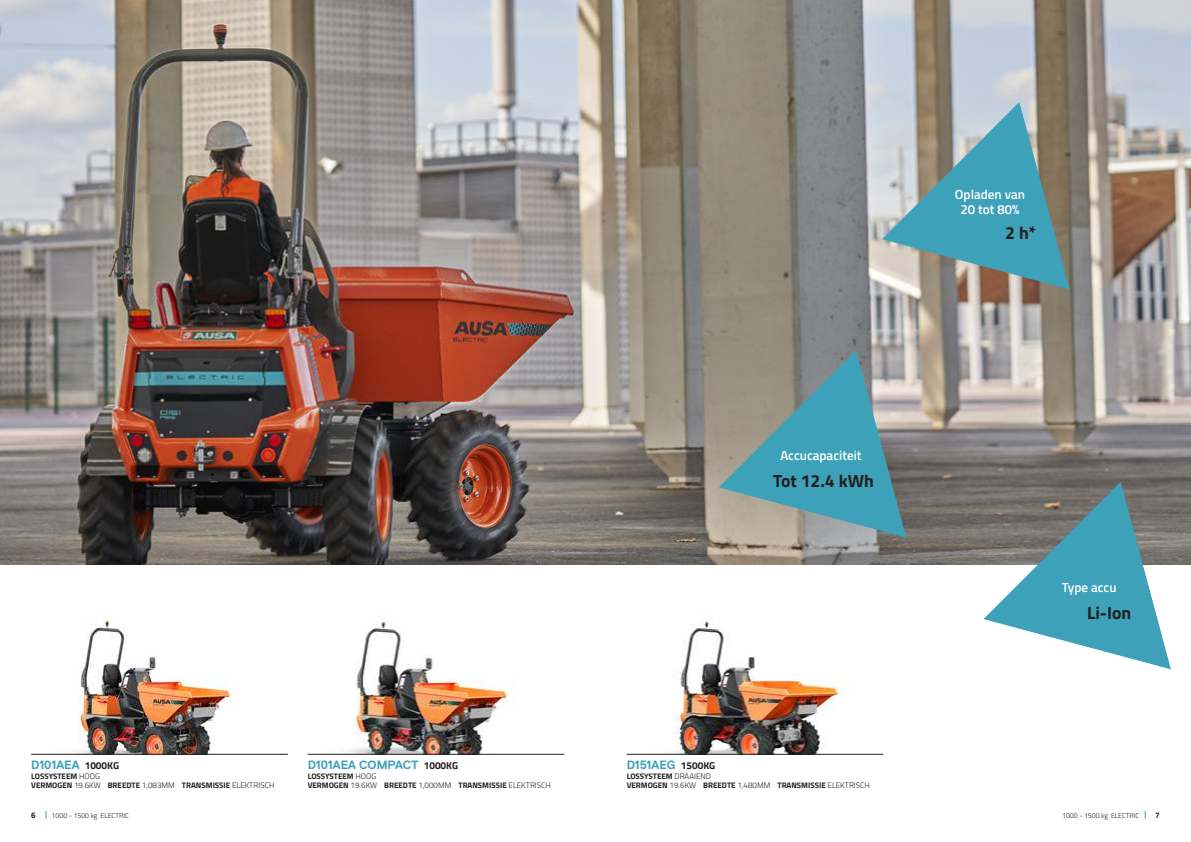
<style>
.page{position:relative;width:1191px;height:842px;background:#fff}
.page>*{position:absolute;margin:0;border:0;box-sizing:border-box;transform-origin:0 0}
.t1{font:700 17.6px "Titillium Web";color:#241f1f}
.t2{font:600 13.2px/15.8px "Titillium Web";color:#fff;text-align:center}
.t3{font:700 12px "Replica";color:#3da1b9}
.t4{font:700 8px/9.6px "Titillium Web";color:#241f1f}
.t5{font:300 7px "Titillium Web";color:#241f1f}
.s1{font-family:"Titillium Web";font-size:10px;color:#241f1f}
.s2{font-weight:300}
</style>
<div class="page">
<img style="left:0;top:0;width:1191px;height:564px">
<img style="left:626px;top:621px;width:257px;height:133px">
<img style="left:308px;top:615px;width:256px;height:139px">
<img style="left:31px;top:619px;width:257px;height:135px">
<hr style="left:626px;top:754px;width:257px;height:1px;background:#241f1f">
<hr style="left:31px;top:754px;width:257px;height:1px;background:#241f1f">
<hr style="left:308px;top:754px;width:256px;height:1px;background:#241f1f">
<svg style="left:881px;top:101px;width:189px;height:189px;background:#78a2a8"></svg>
<svg style="left:718px;top:349px;width:188px;height:189px;background:#729ca2"></svg>
<svg style="left:982px;top:481px;width:189px;height:189px"></svg>
<h2 class="t2" style="left:955px;top:185px;width:72px">Opladen van<br>20 tot 80%</h2>
<h2 class="t2" style="left:780px;top:447px;width:83px">Accucapaciteit</h2>
<h1 class="t1" style="left:773px;top:468px;width:102px">Tot 12.4 kWh</h1>
<h3 class="t3" style="left:31px;top:758px;width:89px">D101AEA <span class="s1">1000KG</span></h3>
<h3 class="t3" style="left:308px;top:758px;width:152px">D101AEA COMPACT <span class="s1">1000KG</span></h3>
<h3 class="t3" style="left:626px;top:758px;width:90px">D151AEG <span class="s1">1500KG</span></h3>
<p class="t4" style="left:626px;top:770px;width:245px">LOSSYSTEEM <span class="s2">DRAAIEND<br></span>VERMOGEN <span class="s2">19.6KW</span> BREEDTE <span class="s2">1,480MM</span> TRANSMISSIE <span class="s2">ELEKTRISCH</span></p>
<p class="t4" style="left:31px;top:770px;width:245px">LOSSYSTEEM <span class="s2">HOOG<br></span>VERMOGEN <span class="s2">19.6KW</span> BREEDTE <span class="s2">1,083MM</span> TRANSMISSIE <span class="s2">ELEKTRISCH</span></p>
<p class="t4" style="left:308px;top:770px;width:245px">LOSSYSTEEM <span class="s2">HOOG<br></span>VERMOGEN <span class="s2">19.6KW</span> BREEDTE <span class="s2">1,000MM</span> TRANSMISSIE <span class="s2">ELEKTRISCH</span></p>
<h1 class="t1" style="left:1005px;top:220px;width:32px">2 h*</h1>
<h2 class="t2" style="left:1061px;top:579px;width:56px">Type accu</h2>
<h1 class="t1" style="left:1087px;top:600px;width:46px">Li-Ion</h1>
<p class="t4" style="left:31px;top:810px;width:6px">6</p>
<p class="t5" style="left:52px;top:810px;width:79px">1000 - 1500 kg ELECTRIC</p>
<p class="t5" style="left:1062px;top:810px;width:79px">1000 - 1500 kg ELECTRIC</p>
<p class="t4" style="left:1155px;top:810px;width:6px">7</p>
</div>
